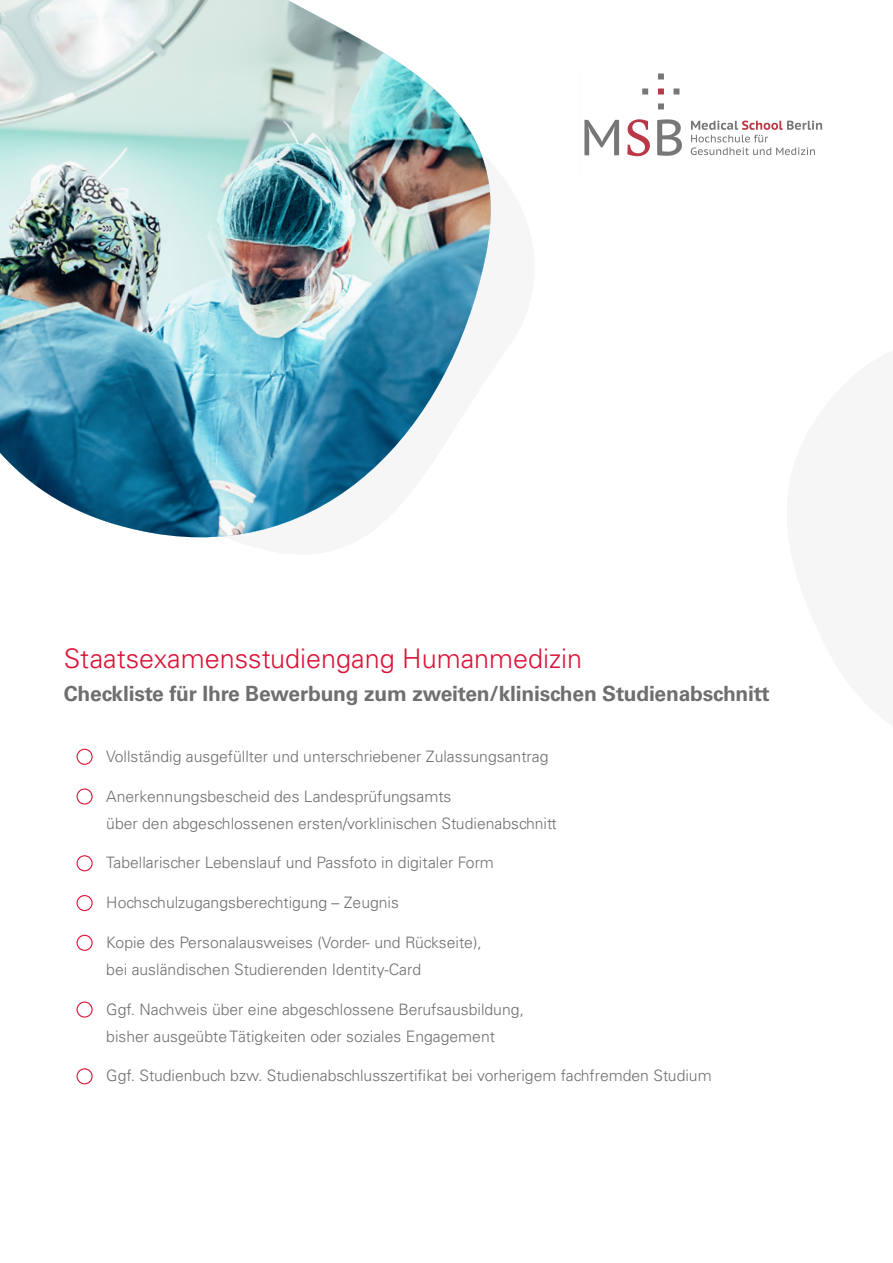
<style>
.page{position:relative;width:893px;height:1263px;background:#fff}
.page>*{position:absolute;margin:0;border:0;box-sizing:border-box;transform-origin:0 0}
.t1{font:300 27px "Univers LT Std";color:#dc1238}
.t2{font:700 21px "Univers LT Std";letter-spacing:-.01em;color:#706f6f}
.t3{font:300 15.75px/27px "Univers LT Std";color:#706f6f}
</style>
<div class="page">
<div style="left:77px;top:749px;width:16px;height:16px;border:1px solid #dc1238;border-radius:50%"></div>
<div style="left:77px;top:788px;width:16px;height:16px;border:1px solid #dc1238;border-radius:50%"></div>
<div style="left:77px;top:855px;width:16px;height:16px;border:1px solid #dc1238;border-radius:50%"></div>
<div style="left:77px;top:895px;width:16px;height:16px;border:1px solid #dc1238;border-radius:50%"></div>
<div style="left:77px;top:935px;width:16px;height:16px;border:1px solid #dc1238;border-radius:50%"></div>
<div style="left:77px;top:1001px;width:16px;height:17px;border:1px solid #dc1238;border-radius:50%"></div>
<div style="left:77px;top:1068px;width:16px;height:16px;border:1px solid #dc1238;border-radius:50%"></div>
<img style="left:0;top:0;width:491px;height:538px">
<img style="left:584px;top:74px;width:239px;height:83px">
<h1 class="t1" style="left:64px;top:642px;width:520px">Staatsexamensstudiengang Humanmedizin</h1>
<h2 class="t2" style="left:64px;top:681px;width:707px">Checkliste für Ihre Bewerbung zum zweiten/klinischen Studienabschnitt</h2>
<p class="t3" style="left:106px;top:743px;width:444px">Vollständig ausgefüllter und unterschriebener Zulassungsantrag</p>
<p class="t3" style="left:106px;top:782px;width:452px">Anerkennungsbescheid des Landesprüfungsamts<br>über den abgeschlossenen ersten/vorklinischen Studienabschnitt</p>
<p class="t3" style="left:106px;top:849px;width:389px">Tabellarischer Lebenslauf und Passfoto in digitaler Form</p>
<p class="t3" style="left:106px;top:889px;width:294px">Hochschulzugangsberechtigung – Zeugnis</p>
<p class="t3" style="left:106px;top:929px;width:377px">Kopie des Personalausweises (Vorder- und Rückseite), bei ausländischen Studierenden Identity-Card</p>
<p class="t3" style="left:106px;top:995px;width:419px">Ggf. Nachweis über eine abgeschlossene Berufsausbildung, bisher ausgeübte Tätigkeiten oder soziales Engagement</p>
<p class="t3" style="left:106px;top:1062px;width:607px">Ggf. Studienbuch bzw. Studienabschlusszertifikat bei vorherigem fachfremden Studium</p>
</div>
